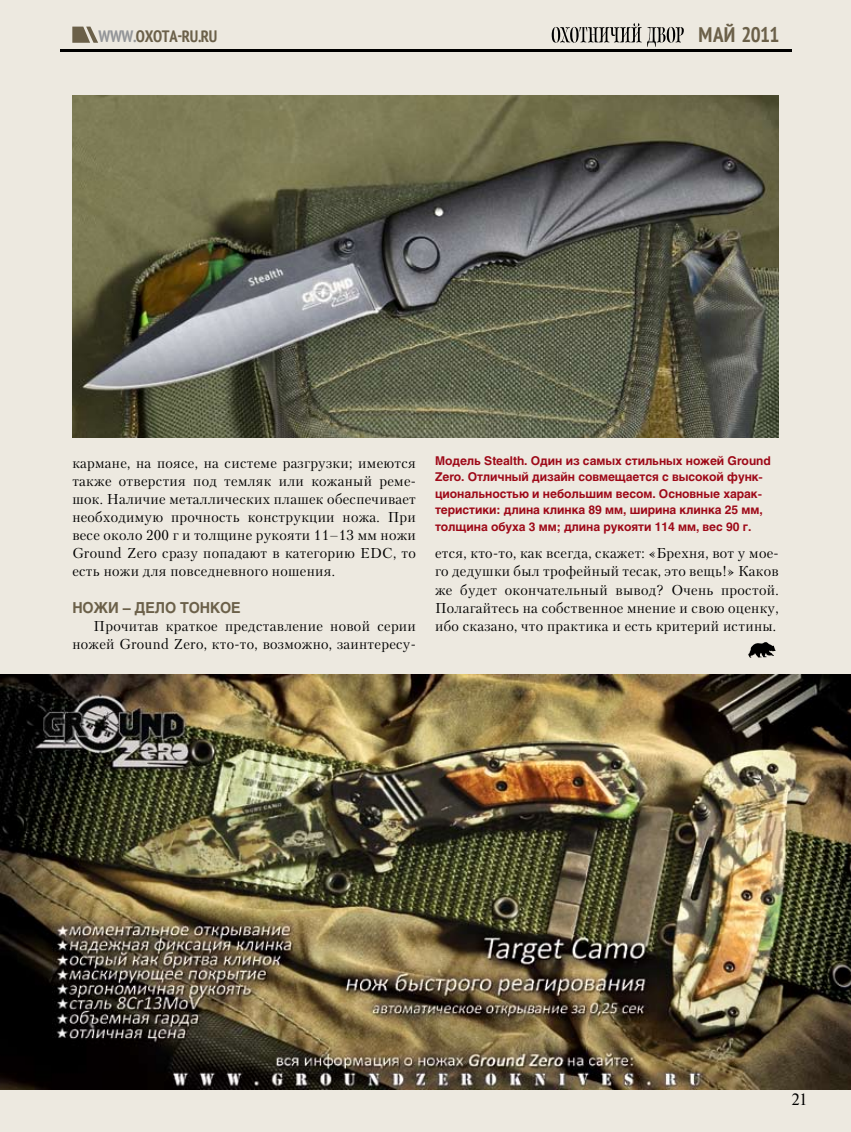
<style>
.page{position:relative;width:851px;height:1132px;background:#fff}
.page>*{position:absolute;margin:0;border:0;box-sizing:border-box;transform-origin:0 0}
.t1{font:700 condensed 21px "PT Sans";letter-spacing:-.06em;color:#6b6049}
.t2{font:700 condensed 16.5px "PT Sans";letter-spacing:-.02em;color:#6b6049}
.t3{font:16.5px "Newton";color:#000}
.t4{font:700 15px "Helios";color:#6b6049;scale:.95 1}
.t5{font:14.25px/18px "Petersburg";letter-spacing:.02em;color:#000;text-align:justify}
.t6{font:700 12px/16.5px "Helios";letter-spacing:-.005em;color:#9e0918}
.s1{color:#939598}
</style>
<div class="page">
<div style="left:0;top:0;width:850px;height:1131px;background:#ede9e0"></div>
<hr style="left:60px;top:49px;width:731px;height:3px;background:#000">
<svg style="left:72px;top:27px;width:26px;height:16px"></svg>
<svg style="left:551px;top:23px;width:132px;height:24px"></svg>
<img style="left:0;top:674px;width:850px;height:415px">
<img style="left:72px;top:96px;width:706px;height:341px">
<svg style="left:748px;top:642px;width:27px;height:15px"></svg>
<p class="t2" style="left:99px;top:25px;width:111px"><span class="s1">WWW.</span>OXOTA-RU .RU</p>
<h1 class="t1" style="left:698px;top:21px;width:83px">МАЙ 2011</h1>
<p class="t5" style="left:72px;top:454px;width:345px">кармане, на поясе, на системе разгрузки; имеются также отверстия под темляк или кожаный реме&shy;шок. Наличие металлических плашек обеспечивает необходимую прочность конструкции ножа. При весе около 200 г и толщине рукояти 11–13 мм ножи Ground Zero сразу попадают в категорию EDC, то есть ножи для повседневного ношения.</p>
<p class="t4" style="left:72px;top:598px;width:179px">Ножи – дело тонкое</p>
<p class="t5" style="left:72px;top:616px;width:345px;text-align:right">Прочитав краткое представление новой серии ножей Ground Zero, кто-то, возможно, заинтересу-</p>
<p class="t6" style="left:435px;top:452px;width:337px">Модель Stealth. Один из самых стильных ножей Ground Zero. Отличный дизайн совмещается с высокой функ&shy;циональностью и небольшим весом. Основные харак&shy;теристики: длина клинка 89 мм, ширина клинка 25 мм, толщина обуха 3 мм; длина рукояти 114 мм, вес 90 г.</p>
<p class="t5" style="left:435px;top:544px;width:345px">ется, кто-то, как всегда, скажет: «Брехня, вот у мое&shy;го дедушки был трофейный тесак, это вещь!» Каков же будет окончательный вывод? Очень простой.<br>Полагайтесь на собственное мнение и свою оценку, ибо сказано, что практика и есть критерий истины.</p>
<p class="t3" style="left:791px;top:1086px;width:17px">21</p>
</div>
